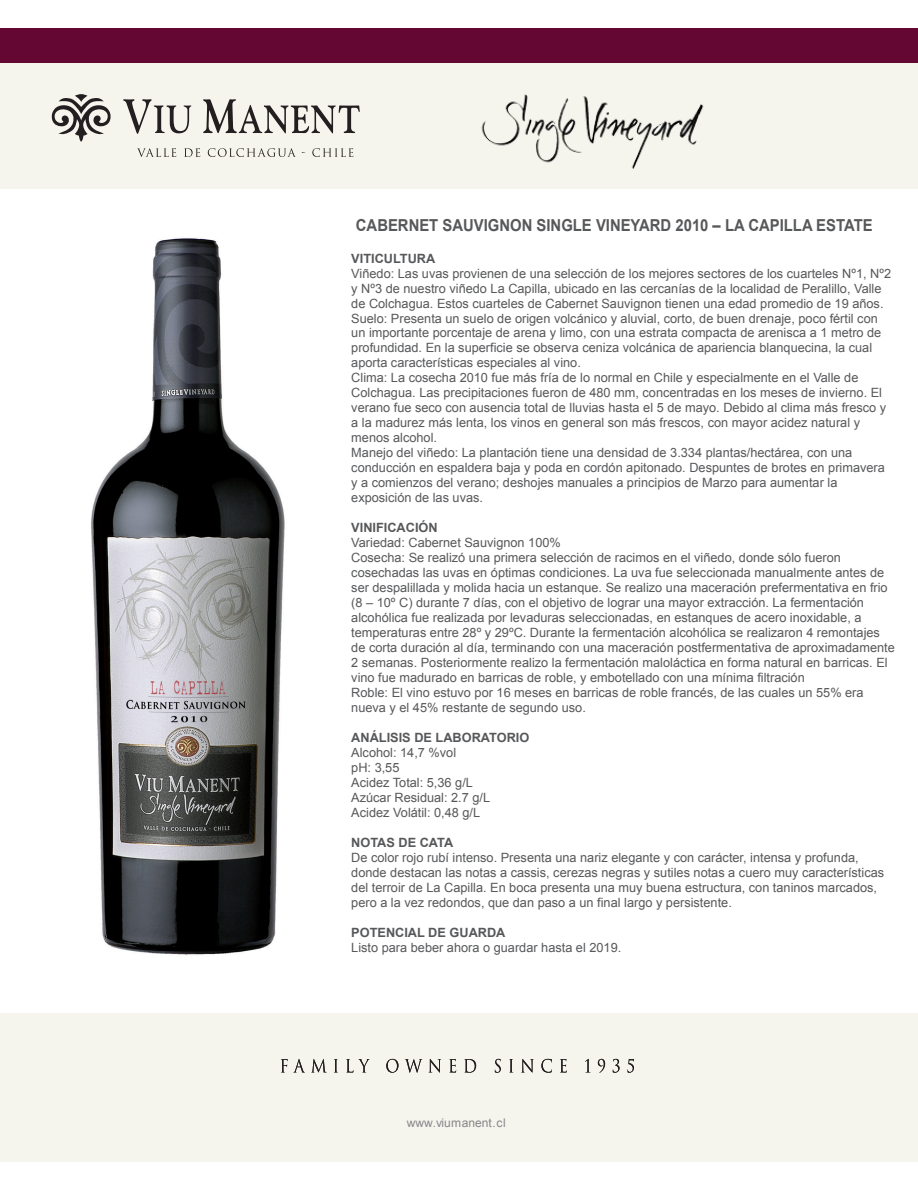
<style>
.page{position:relative;width:918px;height:1188px;background:#fff}
.page>*{position:absolute;margin:0;border:0;box-sizing:border-box;transform-origin:0 0}
.t1{font:700 16.5px "Arial";color:#57585a;scale:.9 1}
.t2{font:12.75px/15px "Arial";color:#57585a}
.t3{font:700 12.75px "Arial";color:#57585a}
.t4{font:12px "Arial";color:#87868b}
</style>
<div class="page">
<div style="left:0;top:28px;width:918px;height:36px;background:#650733"></div>
<div style="left:0;top:64px;width:918px;height:125px;background:#f6f5ed"></div>
<div style="left:0;top:1013px;width:918px;height:148px;background:#f6f5ed"></div>
<svg style="left:51px;top:94px;width:60px;height:48px"></svg>
<svg style="left:123px;top:99px;width:68px;height:35px"></svg>
<svg style="left:203px;top:99px;width:157px;height:34px"></svg>
<svg style="left:137px;top:148px;width:39px;height:9px"></svg>
<svg style="left:184px;top:148px;width:16px;height:9px"></svg>
<svg style="left:208px;top:148px;width:88px;height:9px"></svg>
<svg style="left:312px;top:148px;width:41px;height:9px"></svg>
<svg style="left:281px;top:1059px;width:23px;height:13px"></svg>
<svg style="left:312px;top:1059px;width:14px;height:13px"></svg>
<svg style="left:334px;top:1059px;width:4px;height:13px"></svg>
<svg style="left:346px;top:1059px;width:24px;height:14px"></svg>
<svg style="left:386px;top:1059px;width:12px;height:14px"></svg>
<svg style="left:405px;top:1059px;width:17px;height:14px"></svg>
<svg style="left:429px;top:1059px;width:12px;height:14px"></svg>
<svg style="left:449px;top:1059px;width:7px;height:14px"></svg>
<svg style="left:464px;top:1059px;width:12px;height:14px"></svg>
<svg style="left:495px;top:1059px;width:6px;height:14px"></svg>
<svg style="left:509px;top:1059px;width:4px;height:13px"></svg>
<svg style="left:521px;top:1059px;width:13px;height:14px"></svg>
<svg style="left:541px;top:1059px;width:11px;height:14px"></svg>
<svg style="left:560px;top:1059px;width:7px;height:14px"></svg>
<svg style="left:585px;top:1059px;width:4px;height:13px"></svg>
<svg style="left:598px;top:1059px;width:7px;height:14px"></svg>
<svg style="left:613px;top:1059px;width:7px;height:14px"></svg>
<svg style="left:628px;top:1059px;width:6px;height:14px"></svg>
<img style="left:481px;top:94px;width:223px;height:75px">
<img style="left:91px;top:238px;width:194px;height:717px">
<p class="t1" style="left:356px;top:215px;width:576px">CABERNET SAUVIGNON SINGLE VINEYARD 2010 – LA CAPILLA ESTATE</p>
<p class="t3" style="left:351px;top:250px;width:86px">VITICULTURA</p>
<p class="t2" style="left:351px;top:266px;width:541px">Viñedo: Las uvas provienen de una selección de los mejores sectores de los cuarteles Nº1, Nº2 y Nº3 de nuestro viñedo La Capilla, ubicado en las cercanías de la localidad de Peralillo, Valle de Colchagua. Estos cuarteles de Cabernet Sauvignon tienen una edad promedio de 19 años.<br>Suelo: Presenta un suelo de origen volcánico y aluvial, corto, de buen drenaje, poco fértil con un importante porcentaje de arena y limo, con una estrata compacta de arenisca a 1 metro de profundidad. En la superficie se observa ceniza volcánica de apariencia blanquecina, la cual aporta características especiales al vino.<br>Clima: La cosecha 2010 fue más fría de lo normal en Chile y especialmente en el Valle de Colchagua. Las precipitaciones fueron de 480 mm, concentradas en los meses de invierno. El verano fue seco con ausencia total de lluvias hasta el 5 de mayo. Debido al clima más fresco y a la madurez más lenta, los vinos en general son más frescos, con mayor acidez natural y menos alcohol.<br>Manejo del viñedo: La plantación tiene una densidad de 3.334 plantas/hectárea, con una conducción en espaldera baja y poda en cordón apitonado. Despuntes de brotes en primavera y a comienzos del verano; deshojes manuales a principios de Marzo para aumentar la exposición de las uvas.</p>
<p class="t3" style="left:351px;top:520px;width:88px">VINIFICACIÓN</p>
<p class="t2" style="left:351px;top:536px;width:545px">Variedad: Cabernet Sauvignon 100%<br>Cosecha: Se realizó una primera selección de racimos en el viñedo, donde sólo fueron cosechadas las uvas en óptimas condiciones. La uva fue seleccionada manualmente antes de ser despalillada y molida hacia un estanque. Se realizo una maceración prefermentativa en frio (8 – 10º C) durante 7 días, con el objetivo de lograr una mayor extracción. La fermentación alcohólica fue realizada por levaduras seleccionadas, en estanques de acero inoxidable, a temperaturas entre 28º y 29ºC. Durante la fermentación alcohólica se realizaron 4 remontajes de corta duración al día, terminando con una maceración postfermentativa de aproximadamente 2 semanas. Posteriormente realizo la fermentación maloláctica en forma natural en barricas. El vino fue madurado en barricas de roble, y embotellado con una mínima filtración<br>Roble: El vino estuvo por 16 meses en barricas de roble francés, de las cuales un 55% era nueva y el 45% restante de segundo uso.</p>
<p class="t3" style="left:351px;top:729px;width:180px">ANÁLISIS DE LABORATORIO</p>
<p class="t2" style="left:351px;top:745px;width:140px">Alcohol: 14,7 %vol<br>pH: 3,55<br>Acidez Total: 5,36 g/L<br>Azúcar Residual: 2.7 g/L<br>Acidez Volátil: 0,48 g/L</p>
<p class="t3" style="left:351px;top:834px;width:103px">NOTAS DE CATA</p>
<p class="t2" style="left:351px;top:850px;width:534px">De color rojo rubí intenso. Presenta una nariz elegante y con carácter, intensa y profunda, donde destacan las notas a cassis, cerezas negras y sutiles notas a cuero muy características del terroir de La Capilla. En boca presenta una muy buena estructura, con taninos marcados, pero a la vez redondos, que dan paso a un final largo y persistente.</p>
<p class="t3" style="left:351px;top:924px;width:156px">POTENCIAL DE GUARDA</p>
<p class="t2" style="left:351px;top:940px;width:272px">Listo para beber ahora o guardar hasta el 2019.</p>
<p class="t4" style="left:407px;top:1115px;width:101px">www.viumanent.cl</p>
</div>
